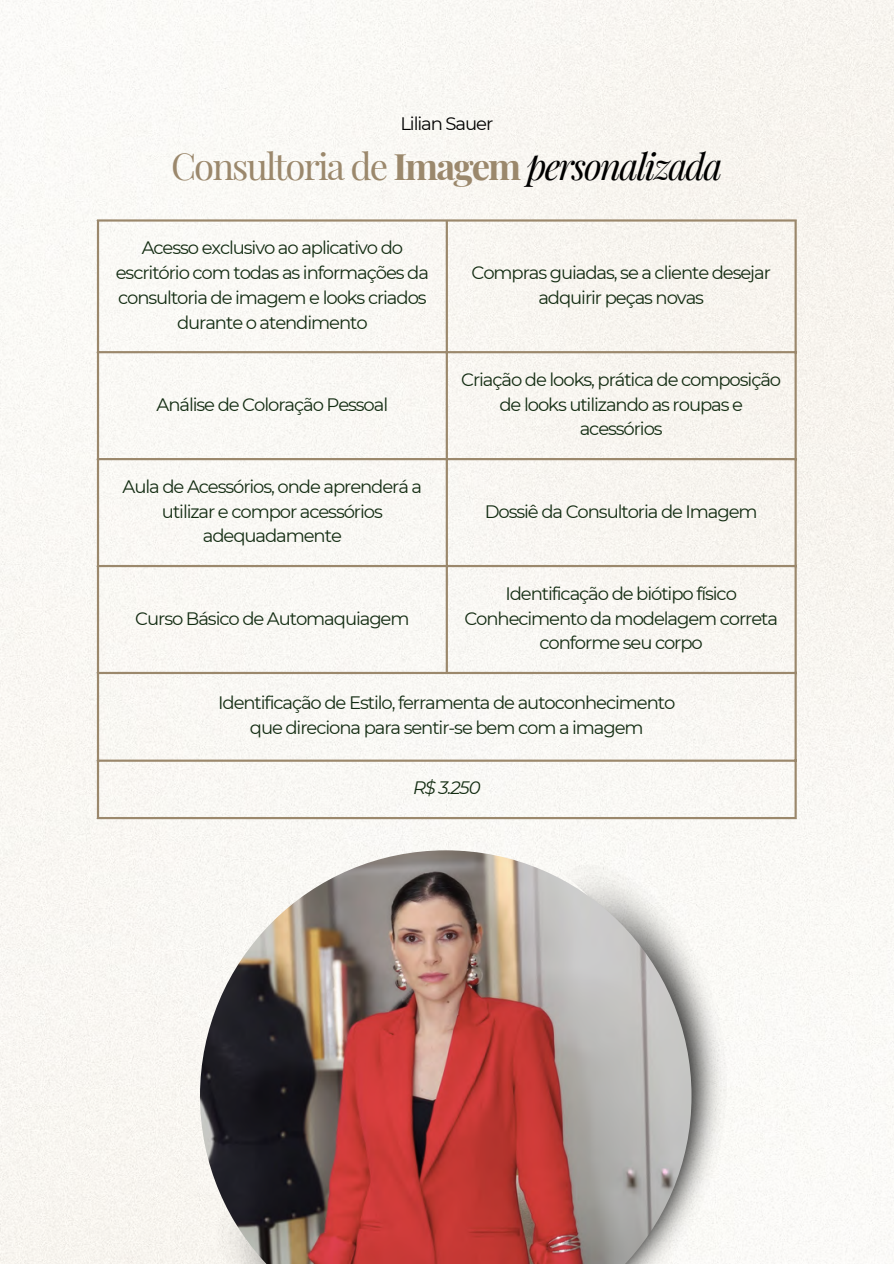
<style>
.page{position:relative;width:894px;height:1264px;background:#fff}
.page>*{position:absolute;margin:0;border:0;box-sizing:border-box;transform-origin:0 0}
.t1{font:36.45px "Playfair Display";letter-spacing:-.05em;color:#9b886c}
.t2{font:18px/24.8px "Montserrat";letter-spacing:-.06em;color:#132c12;text-align:center}
.t3{font:18px "Montserrat";letter-spacing:-.06em;color:#000}
.t4{font:italic 18px "Montserrat";color:#132c12}
.s1{font-weight:700}
.s2{font-style:italic;color:#000}
</style>
<div class="page">
<div style="left:0;top:0;width:893px;height:1263px;background:#f9f7f3"></div>
<img style="left:691px;top:864px;width:34px;height:399px">
<img style="left:200px;top:850px;width:491px;height:413px">
<hr style="left:97px;top:221px;width:2px;height:596px;background:#9b886c">
<hr style="left:445px;top:221px;width:3px;height:451px;background:#9b886c">
<hr style="left:794px;top:221px;width:2px;height:596px;background:#9b886c">
<hr style="left:97px;top:219px;width:699px;height:2px;background:#9b886c">
<hr style="left:97px;top:351px;width:699px;height:2px;background:#9b886c">
<hr style="left:97px;top:458px;width:699px;height:2px;background:#9b886c">
<hr style="left:97px;top:565px;width:699px;height:2px;background:#9b886c">
<hr style="left:97px;top:672px;width:699px;height:2px;background:#9b886c">
<hr style="left:97px;top:759px;width:699px;height:2px;background:#9b886c">
<hr style="left:97px;top:817px;width:699px;height:2px;background:#9b886c">
<p class="t3" style="left:400px;top:113px;width:94px">Lilian Sauer</p>
<h1 class="t1" style="left:171px;top:141px;width:553px">Consultoria de <span class="s1">Imagem</span> <span class="s2">personalizada</span></h1>
<p class="t2" style="left:116px;top:235px;width:314px">Acesso exclusivo ao aplicativo do escritório com todas as informações da consultoria de imagem e looks criados durante o atendimento</p>
<p class="t2" style="left:156px;top:392px;width:233px">Análise de Coloração Pessoal</p>
<p class="t2" style="left:123px;top:474px;width:301px">Aula de Acessórios, onde aprenderá a utilizar e compor acessórios adequadamente</p>
<p class="t2" style="left:135px;top:605px;width:276px">Curso Básico de Automaquiagem</p>
<p class="t2" style="left:471px;top:260px;width:301px">Compras guiadas, se a cliente desejar adquirir peças novas</p>
<p class="t2" style="left:461px;top:367px;width:321px">Criação de looks, prática de composição de looks utilizando as roupas e acessórios</p>
<p class="t2" style="left:484px;top:499px;width:274px">Dossiê da Consultoria de Imagem</p>
<p class="t2" style="left:464px;top:581px;width:315px">Identificação de biótipo físico<br>Conhecimento da modelagem correta conforme seu corpo</p>
<p class="t2" style="left:218px;top:690px;width:458px">Identificação de Estilo, ferramenta de autoconhecimento que direciona para sentir-se bem com a imagem</p>
<p class="t4" style="left:413px;top:777px;width:69px">R$ 3.250</p>
</div>
